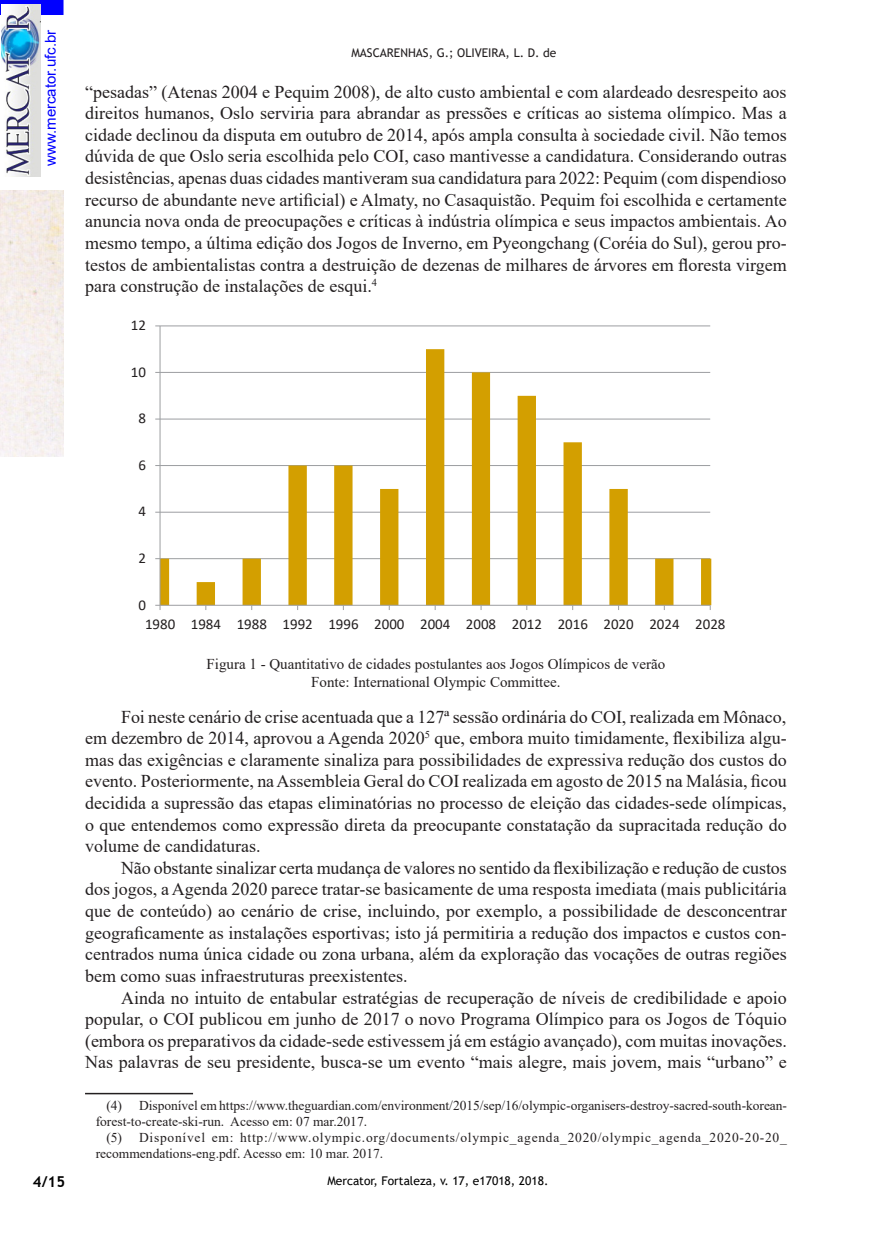
<style>
.page{position:relative;width:893px;height:1234px;background:#fff}
.page>*{position:absolute;margin:0;border:0;box-sizing:border-box;transform-origin:0 0}
.t1{font:18px/21.6px "Times New Roman";color:#231f20;text-align:justify}
.LEGENDA{font:15px "Times New Roman";color:#231f20}
.t2{font:15px "Calibri";color:#231f20}
.t3{font:15px "Arial";color:#00f}
.t4{font:700 15px "Trebuchet MS";color:#000}
.NOTAS_NO_FIM_DO_TEXT{font:13.5px/16.2px "Times New Roman";color:#231f20}
.NOTAS_NO_FIM_DO_TEXT-2{font:13.5px/16.2px "Times New Roman";letter-spacing:.055em;color:#231f20}
.t5{font:12px "Trebuchet MS";color:#000}
.t6{font:12px "Trebuchet MS";color:#231f20}
</style>
<div class="page">
<img style="left:0;top:190px;width:64px;height:266px">
<div style="left:0;top:0;width:64px;height:15px;background:#00f"></div>
<img style="left:1px;top:4px;width:39px;height:173px">
<hr style="left:160px;top:325px;width:550px;height:1px;background:#9c9ea1">
<svg style="left:161px;top:349px;width:550px;height:256px"></svg>
<hr style="left:160px;top:326px;width:1px;height:279px;background:#9c9ea1">
<hr style="left:160px;top:604px;width:550px;height:1px;background:#9c9ea1">
<svg style="left:155px;top:604px;width:6px;height:6px"></svg>
<hr style="left:85px;top:1092px;width:108px;height:2px;background:#231f20">
<p class="t3" style="left:40px;top:166px;width:138px;rotate:-90deg">www.mercator.ufc.br</p>
<p class="t6" style="left:351px;top:45px;width:207px">MASCARENHAS, G.; OLIVEIRA, L. D. de</p>
<p class="t1" style="left:85px;top:80px;width:703px">“pesadas” (Atenas 2004 e Pequim 2008), de alto custo ambiental e com alardeado desrespeito aos direitos humanos, Oslo serviria para abrandar as pressões e críticas ao sistema olímpico. Mas a cidade declinou da disputa em outubro de 2014, após ampla consulta à sociedade civil. Não temos dúvida de que Oslo seria escolhida pelo COI, caso mantivesse a candidatura. Considerando outras desistências, apenas duas cidades mantiveram sua candidatura para 2022: Pequim (com dispendioso recurso de abundante neve artificial) e Almaty, no Casaquistão. Pequim foi escolhida e certamente anuncia nova onda de preocupações e críticas à indústria olímpica e seus impactos ambientais. Ao mesmo tempo, a última edição dos Jogos de Inverno, em Pyeongchang (Coréia do Sul), gerou pro&shy;testos de ambientalistas contra a destruição de dezenas de milhares de árvores em floresta virgem para construção de instalações de esqui.<sup>4</sup></p>
<p class="t2" style="left:131px;top:315px;width:17px">12</p>
<p class="t2" style="left:131px;top:361px;width:17px">10</p>
<p class="t2" style="left:139px;top:408px;width:9px">8</p>
<p class="t2" style="left:139px;top:454px;width:9px">6</p>
<p class="t2" style="left:139px;top:501px;width:9px">4</p>
<p class="t2" style="left:139px;top:547px;width:9px">2</p>
<p class="t2" style="left:139px;top:594px;width:9px">0</p>
<p class="t2" style="left:145px;top:613px;width:582px">1980 1984 1988 1992 1996 2000 2004 2008 2012 2016 2020 2024 2028</p>
<p class="LEGENDA" style="left:207px;top:653px;width:460px">Figura 1 - Quantitativo de cidades postulantes aos Jogos Olímpicos de verão</p>
<p class="LEGENDA" style="left:311px;top:671px;width:251px">Fonte: International Olympic Committee.</p>
<p class="t1" style="left:85px;top:705px;width:703px;text-indent:36px">Foi neste cenário de crise acentuada que a 127ª sessão ordinária do COI, realizada em Mônaco, em dezembro de 2014, aprovou a Agenda 2020<sup>5</sup> que, embora muito timidamente, flexibiliza algu&shy;mas das exigências e claramente sinaliza para possibilidades de expressiva redução dos custos do evento. Posteriormente, na Assembleia Geral do COI realizada em agosto de 2015 na Malásia, ficou decidida a supressão das etapas eliminatórias no processo de eleição das cidades-sede olímpicas, o que entendemos como expressão direta da preocupante constatação da supracitada redução do volume de candidaturas.</p>
<p class="t1" style="left:85px;top:856px;width:703px;text-indent:36px">Não obstante sinalizar certa mudança de valores no sentido da flexibilização e redução de custos dos jogos, a Agenda 2020 parece tratar-se basicamente de uma resposta imediata (mais publicitária que de conteúdo) ao cenário de crise, incluindo, por exemplo, a possibilidade de desconcentrar geograficamente as instalações esportivas; isto já permitiria a redução dos impactos e custos con&shy;centrados numa única cidade ou zona urbana, além da exploração das vocações de outras regiões bem como suas infraestruturas preexistentes.</p>
<p class="t1" style="left:85px;top:985px;width:703px;text-indent:36px">Ainda no intuito de entabular estratégias de recuperação de níveis de credibilidade e apoio popular, o COI publicou em junho de 2017 o novo Programa Olímpico para os Jogos de Tóquio (embora os preparativos da cidade-sede estivessem já em estágio avançado), com muitas inovações.<br>Nas palavras de seu presidente, busca-se um evento “mais alegre, mais jovem, mais “urbano” e</p>
<p class="NOTAS_NO_FIM_DO_TEXT" style="left:96px;top:1096px;width:693px;text-indent:11px">(4) Disponível em https://www.theguardian.com/environment/2015/sep/16/olympic-organisers-destroy-sacred-south-korean&shy;forest-to-create-ski-run. Acesso em: 07 mar.2017.</p>
<p class="NOTAS_NO_FIM_DO_TEXT-2" style="left:96px;top:1128px;width:693px;text-indent:11px">(5) Disponível em: http://www.olympic.org/documents/olympic_agenda_2020/olympic_agenda_2020-20-20_ recommendations-eng.pdf. Acesso em: 10 mar. 2017.</p>
<p class="t4" style="left:33px;top:1172px;width:34px">4/15</p>
<p class="t5" style="left:327px;top:1172px;width:223px">Mercator, Fortaleza, v. 17, e17018, 2018.</p>
</div>
